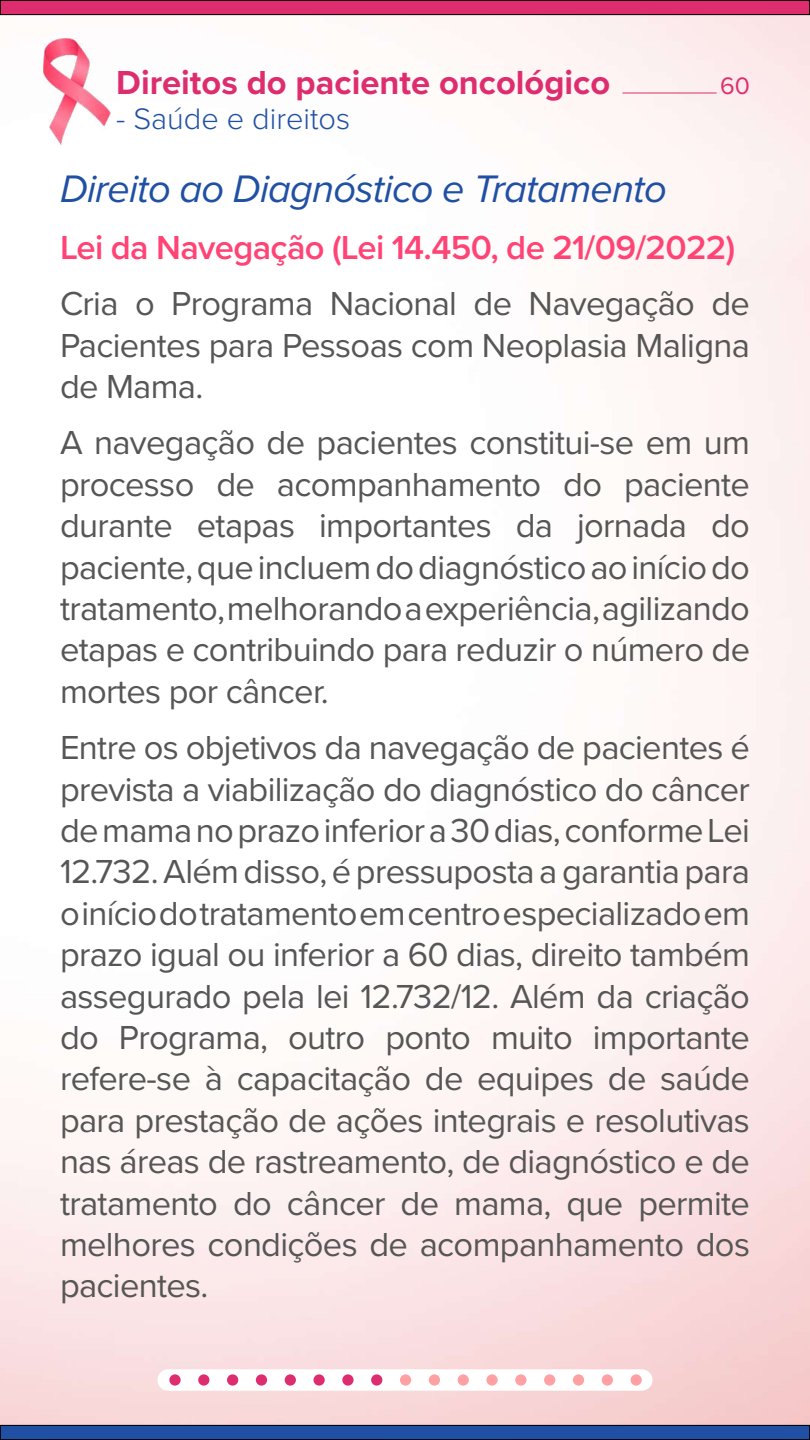
<style>
.page{position:relative;width:810px;height:1440px;background:#fff}
.page>*{position:absolute;margin:0;border:0;box-sizing:border-box;transform-origin:0 0}
.t1{font:italic 39.75px "Proxima Nova";letter-spacing:-.02em;color:#2050a3}
.t2{font:34.5px/41.4px "Proxima Nova";letter-spacing:-.02em;color:#565656;text-align:justify}
.t3{font:600 34.5px "Proxima Nova";letter-spacing:-.02em;color:#ff4475}
.t4{font:700 34.5px "Proxima Nova";color:#de2d6e}
.t5{font:300 30.75px "Proxima Nova";color:#2050a3}
.t6{font:24.75px "Proxima Nova";color:#de2d6e}
</style>
<div class="page">
<div style="left:0;top:0;width:810px;height:15px;background:#de2d6e"></div>
<div style="left:0;top:0;width:810px;height:15px;border:1px solid #000"></div>
<div style="left:0;top:1425px;width:810px;height:15px;background:#2050a3"></div>
<div style="left:0;top:1425px;width:810px;height:15px;border:1px solid #000"></div>
<hr style="left:622px;top:93px;width:95px;height:1px;background:#de2d6e">
<img style="left:44px;top:39px;width:67px;height:105px">
<svg style="left:169px;top:1374px;width:12px;height:12px"></svg>
<div style="left:198px;top:1374px;width:11px;height:12px;background:#de2d6e;border-radius:50%"></div>
<div style="left:400px;top:1374px;width:11px;height:12px;background:#ffa1a4;border-radius:50%"></div>
<div style="left:631px;top:1374px;width:11px;height:12px;background:#ffa1a4;border-radius:50%"></div>
<div style="left:429px;top:1374px;width:11px;height:12px;background:#ffa1a4;border-radius:50%"></div>
<div style="left:285px;top:1374px;width:11px;height:12px;background:#de2d6e;border-radius:50%"></div>
<div style="left:313px;top:1374px;width:12px;height:12px;background:#de2d6e;border-radius:50%"></div>
<div style="left:515px;top:1374px;width:12px;height:12px;background:#ffa1a4;border-radius:50%"></div>
<div style="left:544px;top:1374px;width:11px;height:12px;background:#ffa1a4;border-radius:50%"></div>
<div style="left:227px;top:1374px;width:11px;height:12px;background:#de2d6e;border-radius:50%"></div>
<div style="left:256px;top:1374px;width:11px;height:12px;background:#de2d6e;border-radius:50%"></div>
<div style="left:458px;top:1374px;width:11px;height:12px;background:#ffa1a4;border-radius:50%"></div>
<div style="left:486px;top:1374px;width:12px;height:12px;background:#ffa1a4;border-radius:50%"></div>
<div style="left:342px;top:1374px;width:12px;height:12px;background:#de2d6e;border-radius:50%"></div>
<div style="left:371px;top:1374px;width:11px;height:12px;background:#de2d6e;border-radius:50%"></div>
<div style="left:602px;top:1374px;width:11px;height:12px;background:#ffa1a4;border-radius:50%"></div>
<div style="left:573px;top:1374px;width:11px;height:12px;background:#ffa1a4;border-radius:50%"></div>
<p class="t4" style="left:116px;top:57px;width:496px">Direitos do paciente oncológico</p>
<p class="t6" style="left:720px;top:67px;width:31px">60</p>
<p class="t5" style="left:116px;top:96px;width:236px">- Saúde e direitos</p>
<p class="t1" style="left:60px;top:160px;width:608px">Direito ao Diagnóstico e Tratamento</p>
<p class="t3" style="left:60px;top:222px;width:677px">Lei da Navegação (Lei 14.450, de 21/09/2022)</p>
<p class="t2" style="left:60px;top:282px;width:692px">Cria o Programa Nacional de Navegação de Pacientes para Pessoas com Neoplasia Maligna de Mama.</p>
<p class="t2" style="left:60px;top:421px;width:692px">A navegação de pacientes constitui-se em um processo de acompanhamento do paciente durante etapas importantes da jornada do paciente, que incluem do diagnóstico ao início do tratamento, melhorando a experiência, agilizando etapas e contribuindo para reduzir o número de mortes por câncer.</p>
<p class="t2" style="left:60px;top:726px;width:692px">Entre os objetivos da navegação de pacientes é prevista a viabilização do diagnóstico do câncer de mama no prazo inferior a 30 dias, conforme Lei 12.732. Além disso, é pressuposta a garantia para o início do tratamento em centro especializado em prazo igual ou inferior a 60 dias, direito também assegurado pela lei 12.732/12. Além da criação do Programa, outro ponto muito importante refere-se à capacitação de equipes de saúde para prestação de ações integrais e resolutivas nas áreas de rastreamento, de diagnóstico e de tratamento do câncer de mama, que permite melhores condições de acompanhamento dos pacientes.</p>
</div>
